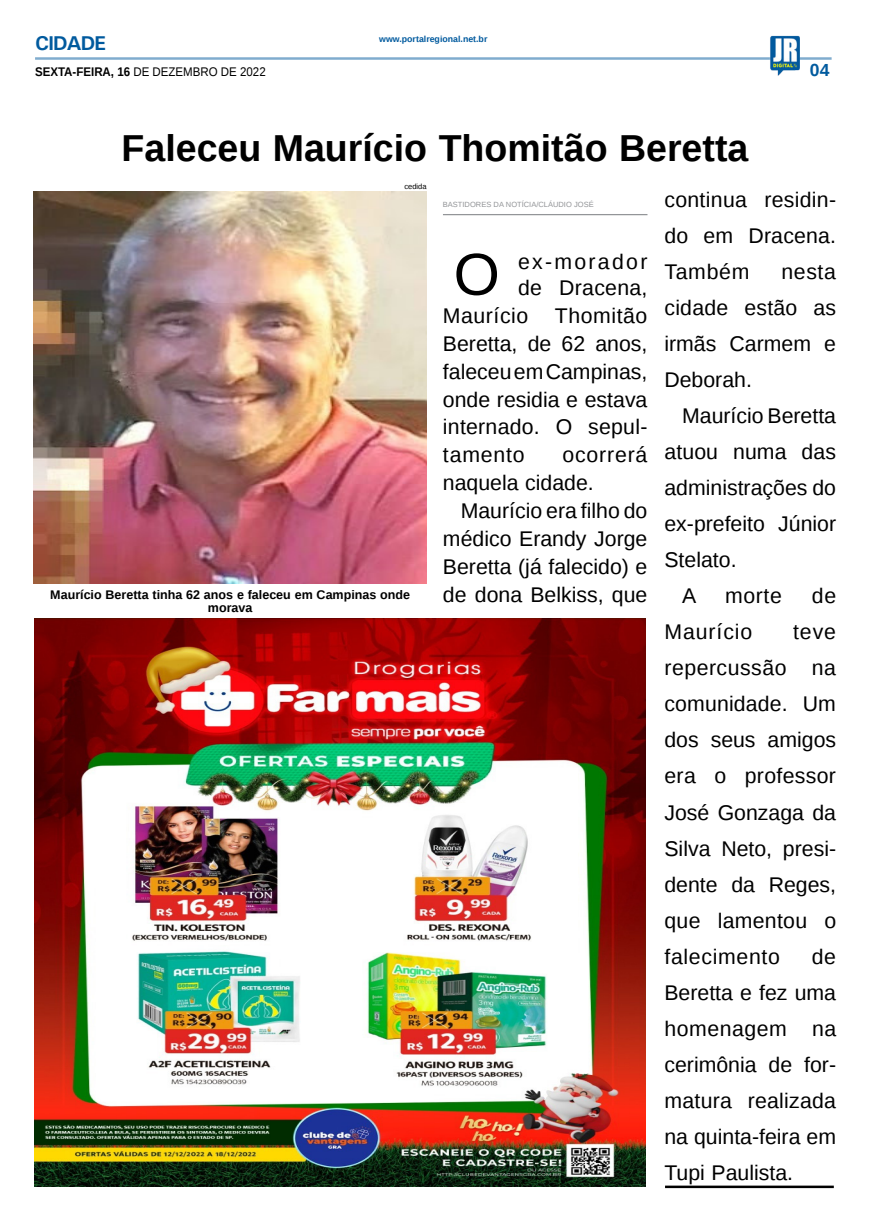
<style>
.page{position:relative;width:869px;height:1223px;background:#fff}
.page>*{position:absolute;margin:0;border:0;box-sizing:border-box;transform-origin:0 0}
.MATÉRIA{font:59.38px "Liberation Sans";color:#000}
.TÍTULO{font:700 37.5px "Liberation Sans";color:#000}
.MATÉRIA-2{font:21.25px/36px "Liberation Sans";color:#000;text-align:justify}
.MATÉRIA-3{font:21.25px "Liberation Sans";letter-spacing:.025em;color:#000}
.MATÉRIA-4{font:21.25px "Liberation Sans";letter-spacing:.11em;color:#000}
.MATÉRIA-5{font:21.25px "Liberation Sans";letter-spacing:.045em;color:#000}
.MATÉRIA-6{font:21.25px "Liberation Sans";letter-spacing:.04em;color:#000}
.TITULO_PG{font:700 20px "Univers";letter-spacing:-.04em;color:#005a9e}
.TÍTULO-2{font:700 17.5px "Liberation Sans";color:#005a9e}
.LEGENDA{font:700 12.5px/13.8px "Liberation Sans";color:#000;text-align:center}
.DATA_PG{font:12.5px "Liberation Sans";color:#000;scale:.92 1}
.DATA_PG-2{font:700 8.75px "Liberation Sans";color:#005a9e}
.CRÉDITO_MATÉRIA{font:7.5px "Liberation Sans";color:#939598}
.CRÉDITO_FOTO{font:7.5px "Liberation Sans";color:#000}
.s1{font-weight:700}
</style>
<div class="page">
<hr style="left:35px;top:57px;width:796px;height:3px;background:#005a9e">
<img style="left:769px;top:36px;width:30px;height:40px">
<hr style="left:664px;top:1185px;width:169px;height:3px;background:#000">
<img style="left:35px;top:619px;width:609px;height:567px">
<img style="left:34px;top:191px;width:392px;height:392px">
<hr style="left:443px;top:214px;width:204px;height:1px;background:#939598">
<p class="TITULO_PG" style="left:35px;top:31px;width:72px">CIDADE</p>
<p class="DATA_PG" style="left:35px;top:65px;width:252px"><span class="s1">SEXTA-FEIRA, 16</span> DE DEZEMBRO DE 2022</p>
<p class="DATA_PG-2" style="left:379px;top:33px;width:110px">www.portalregional.net.br</p>
<p class="TÍTULO-2" style="left:809px;top:58px;width:21px">04</p>
<p class="TÍTULO" style="left:121px;top:123px;width:628px">Faleceu Maurício Thomitão Beretta</p>
<p class="CRÉDITO_MATÉRIA" style="left:443px;top:200px;width:152px">BASTIDORES DA NOTÍCIA/CLÁUDIO JOSÉ</p>
<p class="CRÉDITO_FOTO" style="left:404px;top:182px;width:24px">cedida</p>
<p class="MATÉRIA-2" style="left:664px;top:182px;width:173px">continua residin&shy;do em Dracena.<br>Também</p>
<p class="MATÉRIA" style="left:453px;top:241px;width:48px">O</p>
<p class="MATÉRIA-4" style="left:518px;top:249px;width:131px">ex-morador</p>
<p class="MATÉRIA-2" style="left:664px;top:254px;width:173px;text-indent:117px">nesta cidade estão as irmãs Carmem e Deborah.</p>
<p class="MATÉRIA-2" style="left:664px;top:398px;width:173px;text-indent:18px">Maurício Beretta atuou numa das administrações do ex-prefeito Júnior Stelato.</p>
<p class="MATÉRIA-2" style="left:681px;top:579px;width:16px">A</p>
<p class="MATÉRIA-2" style="left:724px;top:579px;width:58px">morte</p>
<p class="MATÉRIA-2" style="left:811px;top:579px;width:26px">de</p>
<p class="MATÉRIA-5" style="left:664px;top:620px;width:89px">Maurício</p>
<p class="MATÉRIA-2" style="left:518px;top:270px;width:131px">de Dracena,</p>
<p class="MATÉRIA-3" style="left:443px;top:303px;width:206px">Maurício Thomitão</p>
<p class="MATÉRIA-2" style="left:443px;top:326px;width:206px">Beretta, de 62 anos,</p>
<p class="MATÉRIA-2" style="left:443px;top:354px;width:206px">faleceu em Campinas,</p>
<p class="MATÉRIA-2" style="left:443px;top:382px;width:206px">onde residia e estava</p>
<p class="MATÉRIA-2" style="left:443px;top:410px;width:206px">internado. O sepul-</p>
<p class="MATÉRIA-6" style="left:443px;top:443px;width:83px">tamento</p>
<p class="MATÉRIA-2" style="left:443px;top:442px;width:206px;line-height:27.9px;text-indent:119px">ocorrerá naquela cidade.</p>
<p class="MATÉRIA-2" style="left:443px;top:498px;width:206px;line-height:27.9px;text-indent:18px">Maurício era filho do médico Erandy Jorge Beretta (já falecido) e de dona Belkiss, que</p>
<p class="LEGENDA" style="left:50px;top:587px;width:361px">Maurício Beretta tinha 62 anos e faleceu em Campinas onde morava</p>
<p class="MATÉRIA-2" style="left:664px;top:615px;width:173px;text-indent:129px">teve repercussão na comunidade. Um dos seus amigos era o professor José Gonzaga da Silva Neto, presi&shy;dente da Reges, que lamentou o falecimento</p>
<p class="MATÉRIA-2" style="left:664px;top:939px;width:173px;text-indent:147px">de Beretta e fez uma homenagem na cerimônia de for&shy;matura realizada na quinta-feira em Tupi Paulista.</p>
</div>
